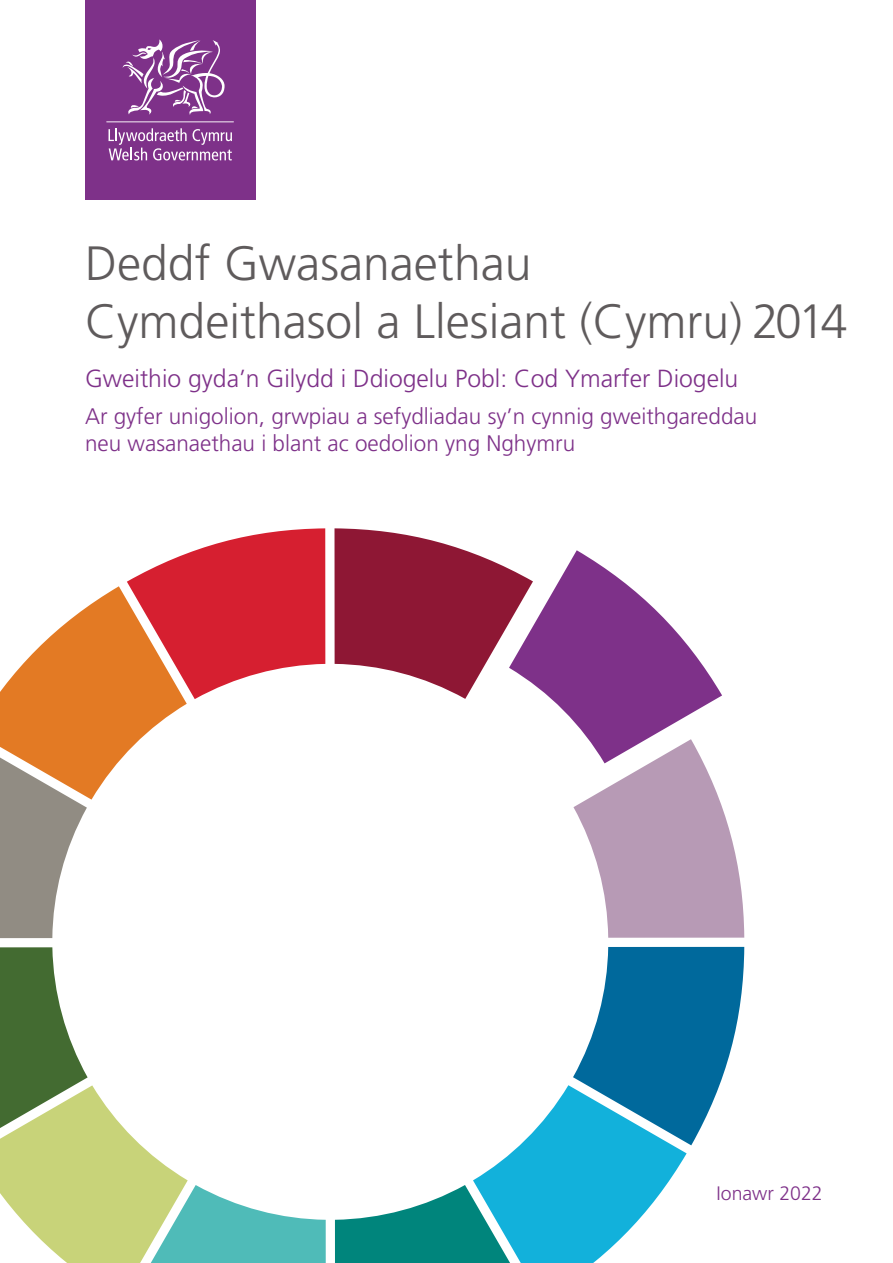
<style>
.page{position:relative;width:893px;height:1263px;background:#fff}
.page>*{position:absolute;margin:0;border:0;box-sizing:border-box;transform-origin:0 0}
.Cover_Title_H1{font:300 48.15px "Frutiger LT Std";color:#5f5b5c}
.cover_sub_title_H2{font:300 24.75px "Frutiger LT Std";color:#7e3189}
.cover_sub_title_H2-2{font:300 22.5px/27.8px "Frutiger LT Std";color:#7e3189}
.cover_sub_title_H2-3{font:300 19.5px "Frutiger LT Std";color:#7e3189}
</style>
<div class="page">
<svg style="left:334px;top:528px;width:175px;height:171px"></svg>
<svg style="left:0;top:528px;width:325px;height:410px"></svg>
<svg style="left:0;top:947px;width:326px;height:316px"></svg>
<svg style="left:335px;top:947px;width:409px;height:316px"></svg>
<svg style="left:573px;top:763px;width:171px;height:175px"></svg>
<svg style="left:509px;top:550px;width:213px;height:213px;fill:#7e3189"></svg>
<div style="left:85px;top:0;width:170px;height:200px;background:#7e3189"></div>
<svg style="left:123px;top:39px;width:102px;height:76px"></svg>
<svg style="left:109px;top:128px;width:123px;height:32px"></svg>
<hr style="left:106px;top:121px;width:128px;height:1px;background:#fff">
<h1 class="Cover_Title_H1" style="left:85px;top:236px;width:448px">Deddf Gwasanaethau</h1>
<h1 class="Cover_Title_H1" style="left:85px;top:294px;width:764px">Cymdeithasol a Llesiant (Cymru) 2014</h1>
<h2 class="cover_sub_title_H2" style="left:85px;top:365px;width:655px">Gweithio gyda’n Gilydd i Ddiogelu Pobl: Cod Ymarfer Diogelu</h2>
<h2 class="cover_sub_title_H2-2" style="left:85px;top:402px;width:674px">Ar gyfer unigolion, grwpiau a sefydliadau sy’n cynnig gweithgareddau neu wasanaethau i blant ac oedolion yng Nghymru</h2>
<h2 class="cover_sub_title_H2-3" style="left:716px;top:1182px;width:108px">Ionawr 2022</h2>
</div>
